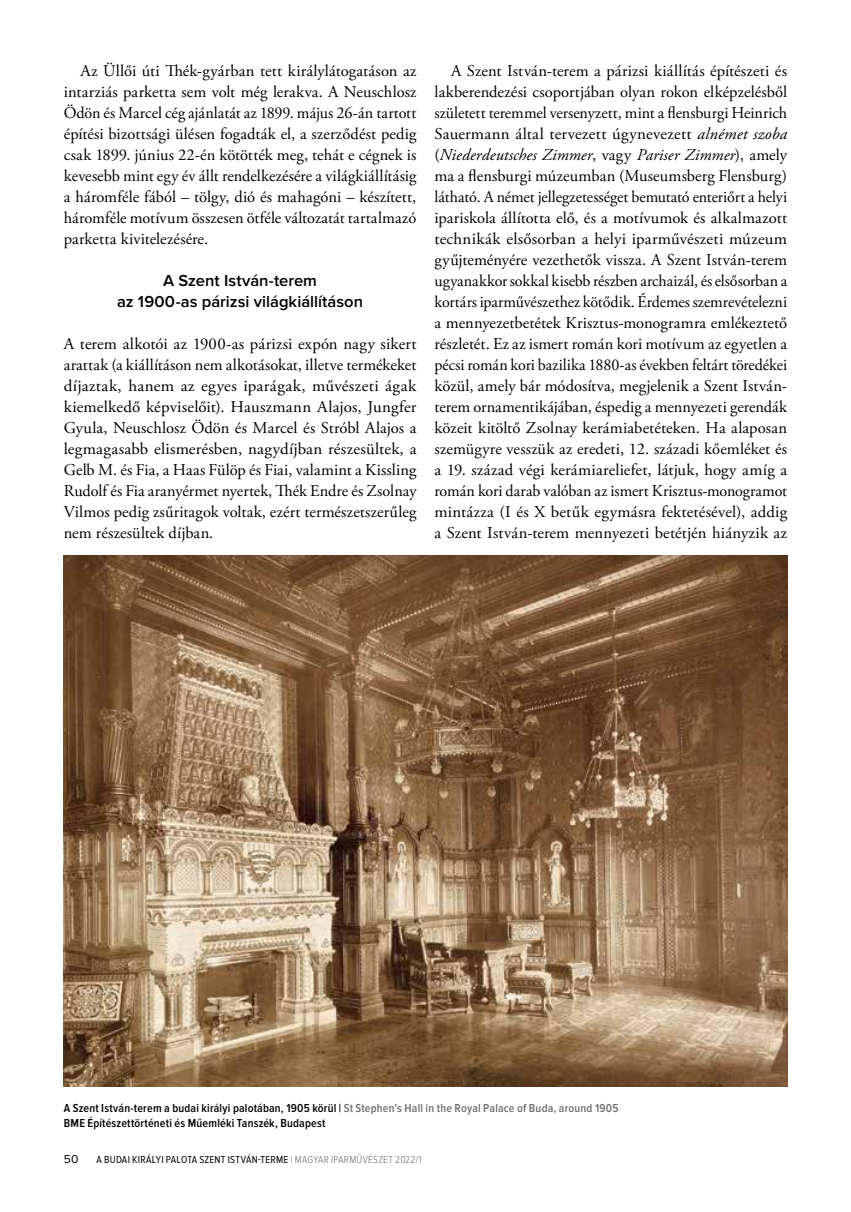
<style>
.page{position:relative;width:851px;height:1212px;background:#fff}
.page>*{position:absolute;margin:0;border:0;box-sizing:border-box;transform-origin:0 0}
.t1{font:16.5px/21px "Adobe Garamond Pro";letter-spacing:.005em;color:#000;text-align:justify}
.t2{font:600 16.5px/21px "Proxima Nova";color:#000;text-align:center}
.t3{font:600 12px/15px "Proxima Nova Cond";letter-spacing:.015em;color:#000}
.t4{font:12px "Proxima Nova";color:#000}
.t5{font:10.5px "Proxima Nova Cond";letter-spacing:.02em;color:#000}
.s1{font-style:italic}
.s2{color:#6d6e71}
.s3{font-weight:300;color:#6d6e71}
</style>
<div class="page">
<img style="left:64px;top:556px;width:723px;height:530px">
<p class="t1" style="left:64px;top:61px;width:354px;text-indent:16px">Az Üllői úti Thék-gyárban tett királylátogatáson az intarziás parketta sem volt még lerakva. A Neuschlosz Ödön és Marcel cég ajánlatát az 1899. május 26-án tartott építési bizottsági ülésen fogadták el, a szerződést pedig csak 1899. június 22-én kötötték meg, tehát e cégnek is kevesebb mint egy év állt rendelkezésére a világkiállításig a háromféle fából – tölgy, dió és mahagóni – készített, háromféle motívum összesen ötféle változatát tartalmazó parketta kivitelezésére.</p>
<p class="t2" style="left:117px;top:270px;width:247px">A Szent István-terem<br>az 1900-as párizsi világkiállításon</p>
<p class="t1" style="left:64px;top:334px;width:354px">A terem alkotói az 1900-as párizsi expón nagy sikert arattak (a kiállításon nem alkotásokat, illetve termékeket díjaztak, hanem az egyes iparágak, művészeti ágak kiemelkedő képviselőit). Hauszmann Alajos, Jungfer Gyula, Neuschlosz Ödön és Marcel és Stróbl Alajos a legmagasabb elismerésben, nagydíjban részesültek, a Gelb M. és Fia, a Haas Fülöp és Fiai, valamint a Kissling Rudolf és Fia aranyérmet nyertek, Thék Endre és Zsolnay Vilmos pedig zsűritagok voltak, ezért természetszerűleg nem részesültek díjban.</p>
<p class="t1" style="left:434px;top:61px;width:354px;text-indent:16px">A Szent István-terem a párizsi kiállítás építészeti és lakberendezési csoportjában olyan rokon elképzelésből született teremmel versenyzett, mint a flensburgi Heinrich Sauermann által tervezett úgynevezett <span class="s1">alnémet szoba </span>(<span class="s1">Niederdeutsches Zimmer</span>, vagy <span class="s1">Pariser Zimmer</span>), amely ma a flensburgi múzeumban (Museumsberg Flensburg) látható. A német jellegzetességet bemutató enteriőrt a helyi ipariskola állította elő, és a motívumok és alkalmazott technikák elsősorban a helyi iparművészeti múzeum gyűjteményére vezethetők vissza. A Szent István-terem ugyanakkor sokkal kisebb részben archaizál, és elsősorban a kortárs iparművészethez kötődik. Érdemes szemrevételezni a mennyezetbetétek Krisztus-monogramra emlékeztető részletét. Ez az ismert román kori motívum az egyetlen a pécsi román kori bazilika 1880-as években feltárt töredékei közül, amely bár módosítva, megjelenik a Szent István&shy;terem ornamentikájában, éspedig a mennyezeti gerendák közeit kitöltő Zsolnay kerámiabetéteken. Ha alaposan szemügyre vesszük az eredeti, 12. századi kőemléket és a 19. század végi kerámiareliefet, látjuk, hogy amíg a román kori darab valóban az ismert Krisztus-monogramot mintázza (I és X betűk egymásra fektetésével), addig a Szent István-terem mennyezeti betétjén hiányzik az</p>
<p class="t3" style="left:64px;top:1101px;width:556px">A Szent István-terem a budai királyi palotában, 1905 körül | <span class="s2">St Stephen’s Hall in the Royal Palace of Buda, around 1905<br></span>BME Építészettörténeti és Műemléki Tanszék, Budapest</p>
<p class="t4" style="left:64px;top:1152px;width:16px">50</p>
<p class="t5" style="left:96px;top:1153px;width:327px">A BUDAI KIRÁLYI PALOTA SZENT ISTVÁN-TERME <span class="s3">| MAGYAR IPARMŰVÉSZET 2022/1</span></p>
</div>
